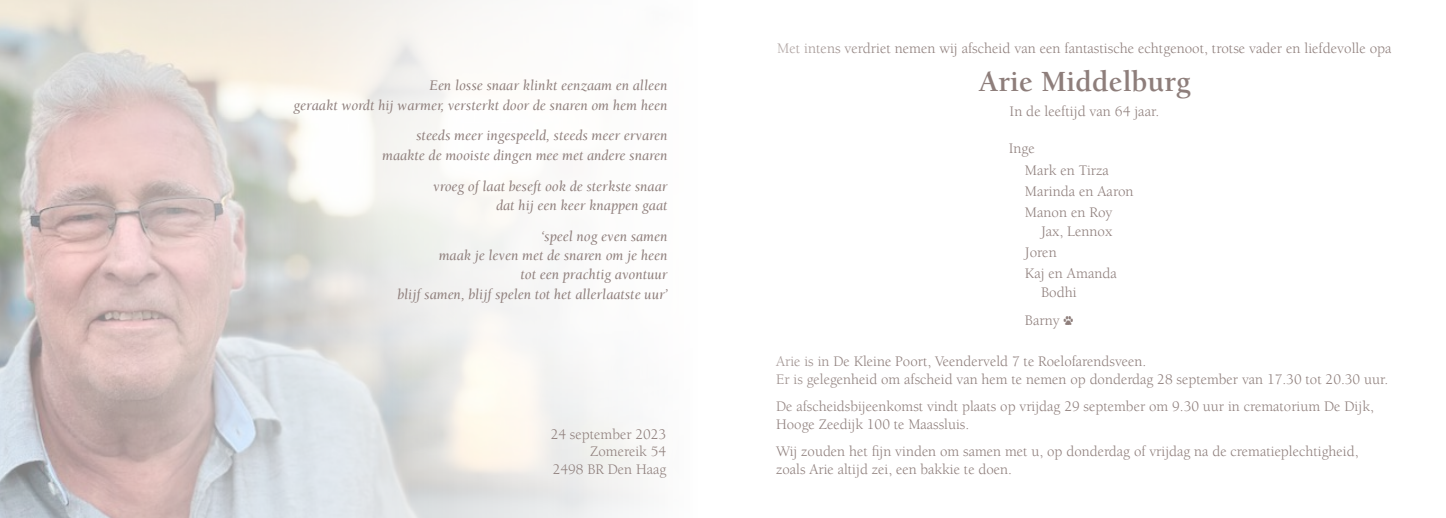
<style>
.page{position:relative;width:1446px;height:518px;background:#fff}
.page>*{position:absolute;margin:0;border:0;box-sizing:border-box;transform-origin:0 0}
.t1{font:700 30px "Berkeley Std";color:#8e7e7b}
.t2{font:15px/21.2px "Berkeley Std";color:#8e7e7b}
.t3{font:italic 15px/19.4px "Berkeley Std";color:#8e7e7b;text-align:right}
.s1{font-family:"Animal Tracks";font-size:11.25px}
</style>
<div class="page">
<img style="left:0;top:0;width:618px;height:517px">
<svg style="left:217px;top:0;width:426px;height:515px"></svg>
<div style="left:430px;top:74px;width:303px;height:227px;background:#fff;border-radius:50%"></div>
<p class="t3" style="left:293px;top:76px;width:376px">Een losse snaar klinkt eenzaam en alleen<br>geraakt wordt hij warmer, versterkt door de snaren om hem heen</p>
<p class="t3" style="left:382px;top:126px;width:287px">steeds meer ingespeeld, steeds meer ervaren maakte de mooiste dingen mee met andere snaren</p>
<p class="t3" style="left:433px;top:176px;width:236px">vroeg of laat beseft ook de sterkste snaar dat hij een keer knappen gaat</p>
<p class="t3" style="left:397px;top:226px;width:271px">‘speel nog even samen<br>maak je leven met de snaren om je heen<br>tot een prachtig avontuur<br>blijf samen, blijf spelen tot het allerlaatste uur’</p>
<p class="t2" style="left:551px;top:425px;width:117px;line-height:17.5px;text-align:right">24 september 2023<br>Zomereik 54<br>2498 BR Den Haag</p>
<p class="t2" style="left:777px;top:38px;width:616px">Met intens verdriet nemen wij afscheid van een fantastische echtgenoot, trotse vader en liefdevolle opa</p>
<h1 class="t1" style="left:978px;top:65px;width:213px">Arie Middelburg</h1>
<p class="t2" style="left:1009px;top:101px;width:151px">In de leeftijd van 64 jaar.</p>
<p class="t2" style="left:1025px;top:138px;width:110px;text-indent:-16px">Inge<br>Mark en Tirza<br>Marinda en Aaron<br>Manon en Roy</p>
<p class="t2" style="left:1025px;top:221px;width:93px;text-indent:16px">Jax, Lennox<br>Joren<br>Kaj en Amanda</p>
<p class="t2" style="left:1025px;top:279px;width:53px;line-height:27.5px;text-align:right">Bodhi<br>Barny <span class="s1">¨</span></p>
<p class="t2" style="left:776px;top:352px;width:614px;line-height:17.5px">Arie is in De Kleine Poort, Veenderveld 7 te Roelofarendsveen.<br>Er is gelegenheid om afscheid van hem te nemen op donderdag 28 september van 17.30 tot 20.30 uur.</p>
<p class="t2" style="left:776px;top:397px;width:599px;line-height:17.5px">De afscheidsbijeenkomst vindt plaats op vrijdag 29 september om 9.30 uur in crematorium De Dijk,<br>Hooge Zeedijk 100 te Maassluis.</p>
<p class="t2" style="left:776px;top:442px;width:584px;line-height:17.5px">Wij zouden het fijn vinden om samen met u, op donderdag of vrijdag na de crematieplechtigheid, zoals Arie altijd zei, een bakkie te doen.</p>
</div>
